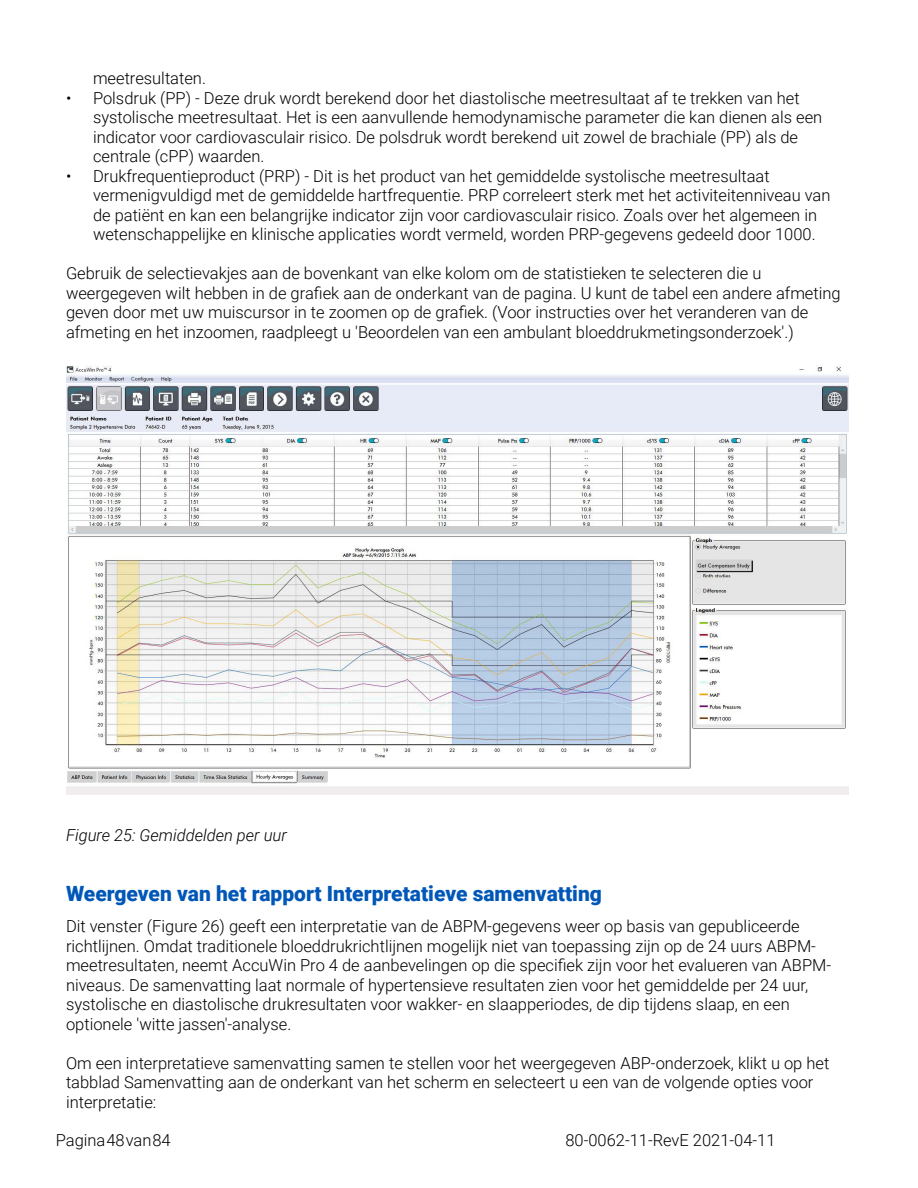
<style>
.page{position:relative;width:918px;height:1188px;background:#fff}
.page>*{position:absolute;margin:0;border:0;box-sizing:border-box;transform-origin:0 0}
.Heading_2{font:900 21px "Roboto";color:#0057b8}
.t1{font:300 16.5px/19.5px "Roboto";color:#000}
.t2{font:italic 300 16.5px "Roboto";color:#000}
</style>
<div class="page">
<img style="left:66px;top:366px;width:783px;height:428px">
<p class="t1" style="left:93px;top:68px;width:114px">meetresultaten.</p>
<p class="t1" style="left:93px;top:88px;width:731px;text-indent:-27px">• Polsdruk (PP) - Deze druk wordt berekend door het diastolische meetresultaat af te trekken van het systolische meetresultaat. Het is een aanvullende hemodynamische parameter die kan dienen als een indicator voor cardiovasculair risico. De polsdruk wordt berekend uit zowel de brachiale (PP) als de centrale (cPP) waarden.</p>
<p class="t1" style="left:93px;top:166px;width:739px;text-indent:-27px">• Drukfrequentieproduct (PRP) - Dit is het product van het gemiddelde systolische meetresultaat vermenigvuldigd met de gemiddelde hartfrequentie. PRP correleert sterk met het activiteitenniveau van de patiënt en kan een belangrijke indicator zijn voor cardiovasculair risico. Zoals over het algemeen in wetenschappelijke en klinische applicaties wordt vermeld, worden PRP-gegevens gedeeld door 1000.</p>
<p class="t1" style="left:66px;top:263px;width:776px">Gebruik de selectievakjes aan de bovenkant van elke kolom om de statistieken te selecteren die u weergegeven wilt hebben in de grafiek aan de onderkant van de pagina. U kunt de tabel een andere afmeting geven door met uw muiscursor in te zoomen op de grafiek. (Voor instructies over het veranderen van de afmeting en het inzoomen, raadpleegt u 'Beoordelen van een ambulant bloeddrukmetingsonderzoek'.)</p>
<p class="t2" style="left:66px;top:824px;width:222px">Figure 25: Gemiddelden per uur</p>
<p class="Heading_2" style="left:66px;top:879px;width:537px">Weergeven van het rapport Interpretatieve samenvatting</p>
<p class="t1" style="left:66px;top:916px;width:767px">Dit venster (Figure 26) geeft een interpretatie van de ABPM-gegevens weer op basis van gepubliceerde richtlijnen. Omdat traditionele bloeddrukrichtlijnen mogelijk niet van toepassing zijn op de 24 uurs ABPM&shy;meetresultaten, neemt AccuWin Pro 4 de aanbevelingen op die specifiek zijn voor het evalueren van ABPM&shy;niveaus. De samenvatting laat normale of hypertensieve resultaten zien voor het gemiddelde per 24 uur, systolische en diastolische drukresultaten voor wakker- en slaapperiodes, de dip tijdens slaap, en een optionele 'witte jassen'-analyse.</p>
<p class="t1" style="left:66px;top:1053px;width:765px">Om een interpretatieve samenvatting samen te stellen voor het weergegeven ABP-onderzoek, klikt u op het tabblad Samenvatting aan de onderkant van het scherm en selecteert u een van de volgende opties voor interpretatie:</p>
<p class="t1" style="left:56px;top:1130px;width:116px">Pagina 48 van 84</p>
<p class="t1" style="left:565px;top:1130px;width:212px">80-0062-11-RevE 2021-04-11</p>
</div>
